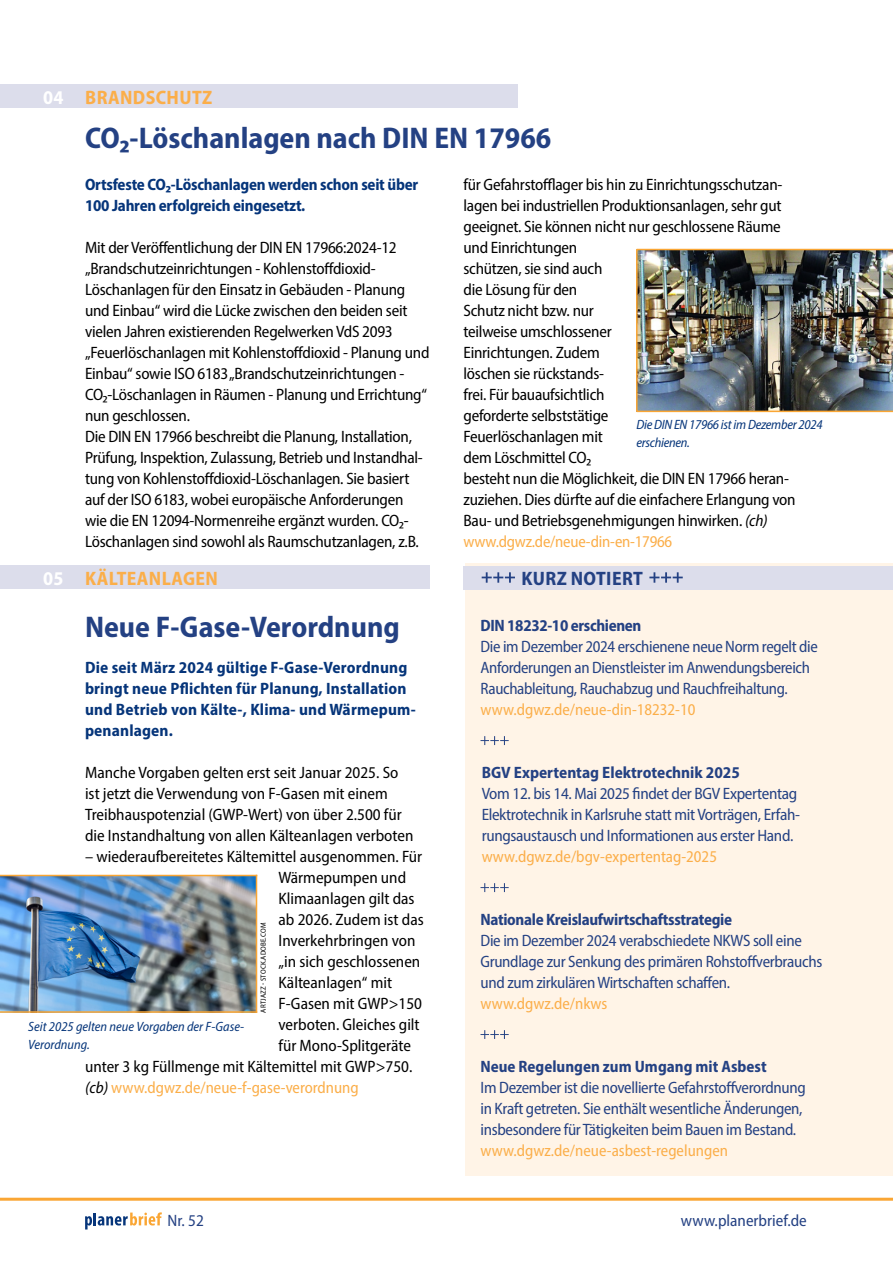
<style>
.page{position:relative;width:893px;height:1263px;background:#fff}
.page>*{position:absolute;margin:0;border:0;box-sizing:border-box;transform-origin:0 0}
.t1{font:700 semi-condensed 30px "Myriad Pro";color:#244183}
.t2{font:700 semi-condensed 19.5px "Myriad Pro";letter-spacing:.02em;color:#fbae49}
.t3{font:700 semi-condensed 19.5px "Myriad Pro";letter-spacing:.02em;color:#244183}
.t4{font:700 semi-condensed 19.5px "Myriad Pro";color:#fff}
.t5{font:semi-condensed 16.5px/21px "Myriad Pro";letter-spacing:-.015em;color:#000}
.t6{font:semi-condensed 16.5px/21px "Myriad Pro";letter-spacing:-.02em;color:#244183}
.t7{font:semi-condensed 16.5px "Myriad Pro";color:#fbae49}
.t8{font:700 semi-condensed 16.5px/21px "Myriad Pro";letter-spacing:.01em;color:#06357a}
.t9{font:700 semi-condensed 16.5px "Myriad Pro";letter-spacing:-.005em;color:#244183}
.t10{font:700 semi-condensed 16.5px/21px "Myriad Pro";letter-spacing:-.015em;color:#06357a}
.t11{font:semi-condensed 16.5px "Myriad Pro";color:#244183}
.t12{font:italic semi-condensed 13.5px/18px "Myriad Pro";letter-spacing:-.01em;color:#06357a}
.t13{font:semi-condensed 7.5px "Myriad Pro";letter-spacing:.02em;color:#000}
.s1{font-style:italic}
.s2{color:#fbae49}
.s3{font-style:italic;color:#000}
</style>
<div class="page">
<div style="left:466px;top:564px;width:427px;height:612px;background:#fff4e7"></div>
<div style="left:463px;top:566px;width:430px;height:23px;background:#dcddeb"></div>
<hr style="left:0;top:1198px;width:893px;height:3px;background:#faa634">
<div style="left:0;top:85px;width:518px;height:23px;background:#dcddeb"></div>
<div style="left:0;top:566px;width:429px;height:23px;background:#dcddeb"></div>
<svg style="left:85px;top:1212px;width:77px;height:17px"></svg>
<img style="left:636px;top:249px;width:257px;height:163px">
<svg style="left:480px;top:736px;width:29px;height:9px"></svg>
<svg style="left:480px;top:883px;width:29px;height:9px"></svg>
<svg style="left:480px;top:1030px;width:29px;height:9px"></svg>
<svg style="left:649px;top:572px;width:34px;height:11px"></svg>
<svg style="left:482px;top:572px;width:33px;height:11px"></svg>
<img style="left:0;top:876px;width:256px;height:135px">
<hr style="left:256px;top:875px;width:1px;height:138px;background:#faa634">
<hr style="left:0;top:1011px;width:257px;height:2px;background:#faa634">
<hr style="left:0;top:875px;width:257px;height:1px;background:#faa634">
<p class="t4" style="left:43px;top:85px;width:22px">04</p>
<p class="t4" style="left:43px;top:565px;width:22px">05</p>
<p class="t2" style="left:85px;top:85px;width:129px">BRANDSCHUTZ</p>
<h1 class="t1" style="left:85px;top:119px;width:468px">CO₂-Löschanlagen nach DIN EN 17966</h1>
<p class="t10" style="left:85px;top:174px;width:335px">Ortsfeste CO₂-Löschanlagen werden schon seit über<br>100 Jahren erfolgreich eingesetzt.</p>
<p class="t5" style="left:85px;top:237px;width:346px">Mit der Veröffentlichung der DIN EN 17966:2024-12 „Brandschutzeinrichtungen - Kohlenstoffdioxid-Löschanlagen für den Einsatz in Gebäuden - Planung und Einbau“ wird die Lücke zwischen den beiden seit vielen Jahren existierenden Regelwerken VdS 2093 „Feuerlöschanlagen mit Kohlenstoffdioxid - Planung und Einbau“ sowie ISO 6183 „Brandschutzeinrichtungen - CO₂-Löschanlagen in Räumen - Planung und Errichtung“ nun geschlossen.<br>Die DIN EN 17966 beschreibt die Planung, Installation, Prüfung, Inspektion, Zulassung, Betrieb und Instandhal&shy;tung von Kohlenstoffdioxid-Löschanlagen. Sie basiert auf der ISO 6183, wobei europäische Anforderungen wie die EN 12094-Normenreihe ergänzt wurden. CO₂- Löschanlagen sind sowohl als Raumschutzanlagen, z.B.</p>
<p class="t2" style="left:85px;top:565px;width:134px">KÄLTEANLAGEN</p>
<p class="t5" style="left:463px;top:174px;width:334px">für Gefahrstofflager bis hin zu Einrichtungsschutzan&shy;lagen bei industriellen Produktionsanlagen, sehr gut geeignet. Sie können nicht nur geschlossene Räume und Einrichtungen<br>schützen, sie sind auch<br>die Lösung für den<br>Schutz nicht bzw. nur<br>teilweise umschlossener<br>Einrichtungen. Zudem<br>löschen sie rückstands-<br>frei. Für bauaufsichtlich<br>geforderte selbststätige<br>Feuerlöschanlagen mit<br>dem Löschmittel CO₂<br>besteht nun die Möglichkeit, die DIN EN 17966 heran&shy;zuziehen. Dies dürfte auf die einfachere Erlangung von Bau- und Betriebsgenehmigungen hinwirken. <span class="s1">(ch) </span><span class="s2">www.dgwz.de/neue-din-en-17966</span></p>
<p class="t12" style="left:636px;top:416px;width:188px">Die DIN EN 17966 ist im Dezember 2024 erschienen.</p>
<p class="t3" style="left:521px;top:566px;width:123px">KURZ NOTIERT</p>
<h1 class="t1" style="left:85px;top:608px;width:316px">Neue F-Gase-Verordnung</h1>
<p class="t8" style="left:85px;top:657px;width:332px">Die seit März 2024 gültige F-Gase-Verordnung bringt neue Pflichten für Planung, Installation und Betrieb von Kälte-, Klima- und Wärmepum&shy;penanlagen.</p>
<p class="t5" style="left:85px;top:762px;width:330px">Manche Vorgaben gelten erst seit Januar 2025. So ist jetzt die Verwendung von F-Gasen mit einem Treibhauspotenzial (GWP-Wert) von über 2.500 für die Instandhaltung von allen Kälteanlagen verboten</p>
<p class="t5" style="left:85px;top:846px;width:339px">– wiederaufbereitetes Kältemittel ausgenommen. Für</p>
<p class="t5" style="left:278px;top:867px;width:129px">Wärmepumpen und</p>
<p class="t5" style="left:278px;top:888px;width:138px">Klimaanlagen gilt das</p>
<p class="t5" style="left:278px;top:909px;width:147px">ab 2026. Zudem ist das</p>
<p class="t5" style="left:278px;top:930px;width:138px">Inverkehrbringen von</p>
<p class="t5" style="left:278px;top:951px;width:143px">„in sich geschlossenen</p>
<p class="t5" style="left:278px;top:972px;width:115px">Kälteanlagen“ mit</p>
<p class="t5" style="left:278px;top:993px;width:145px">F-Gasen mit GWP&gt;150</p>
<p class="t5" style="left:278px;top:1014px;width:143px">verboten. Gleiches gilt</p>
<p class="t5" style="left:278px;top:1035px;width:134px">für Mono-Splitgeräte</p>
<p class="t5" style="left:85px;top:1056px;width:329px">unter 3 kg Füllmenge mit Kältemittel mit GWP&gt;750.</p>
<p class="t7" style="left:85px;top:1077px;width:275px"><span class="s3">(cb)</span> www.dgwz.de/neue-f-gase-verordnung</p>
<p class="t13" style="left:259px;top:1013px;width:91px;rotate:-90deg">ARTJAZZ - STOCK.ADOBE.COM</p>
<p class="t12" style="left:28px;top:1017px;width:217px">Seit 2025 gelten neue Vorgaben der F-Gase-<br>Verordnung.</p>
<p class="t9" style="left:480px;top:615px;width:162px">DIN 18232-10 erschienen</p>
<p class="t6" style="left:480px;top:636px;width:339px">Die im Dezember 2024 erschienene neue Norm regelt die<br>Anforderungen an Dienstleister im Anwendungsbereich<br>Rauchableitung, Rauchabzug und Rauchfreihaltung.</p>
<p class="t7" style="left:480px;top:699px;width:216px">www.dgwz.de/neue-din-18232-10</p>
<p class="t9" style="left:482px;top:762px;width:260px">BGV Expertentag Elektrotechnik 2025</p>
<p class="t6" style="left:482px;top:783px;width:320px">Vom 12. bis 14. Mai 2025 findet der BGV Expertentag<br>Elektrotechnik in Karlsruhe statt mit Vorträgen, Erfah&shy;rungsaustausch und Informationen aus erster Hand.</p>
<p class="t7" style="left:482px;top:846px;width:237px">www.dgwz.de/bgv-expertentag-2025</p>
<p class="t9" style="left:480px;top:909px;width:253px">Nationale Kreislaufwirtschaftsstrategie</p>
<p class="t6" style="left:480px;top:930px;width:343px">Die im Dezember 2024 verabschiedete NKWS soll eine<br>Grundlage zur Senkung des primären Rohstoffverbrauchs und zum zirkulären Wirtschaften schaffen.</p>
<p class="t7" style="left:480px;top:993px;width:128px">www.dgwz.de/nkws</p>
<p class="t9" style="left:480px;top:1056px;width:288px">Neue Regelungen zum Umgang mit Asbest</p>
<p class="t6" style="left:480px;top:1077px;width:327px">Im Dezember ist die novellierte Gefahrstoffverordnung in Kraft getreten. Sie enthält wesentliche Änderungen, insbesondere für Tätigkeiten beim Bauen im Bestand.</p>
<p class="t7" style="left:480px;top:1140px;width:249px">www.dgwz.de/neue-asbest-regelungen</p>
<p class="t6" style="left:167px;top:1209px;width:38px">Nr. 52</p>
<p class="t11" style="left:681px;top:1210px;width:127px">www.planerbrief.de</p>
</div>
